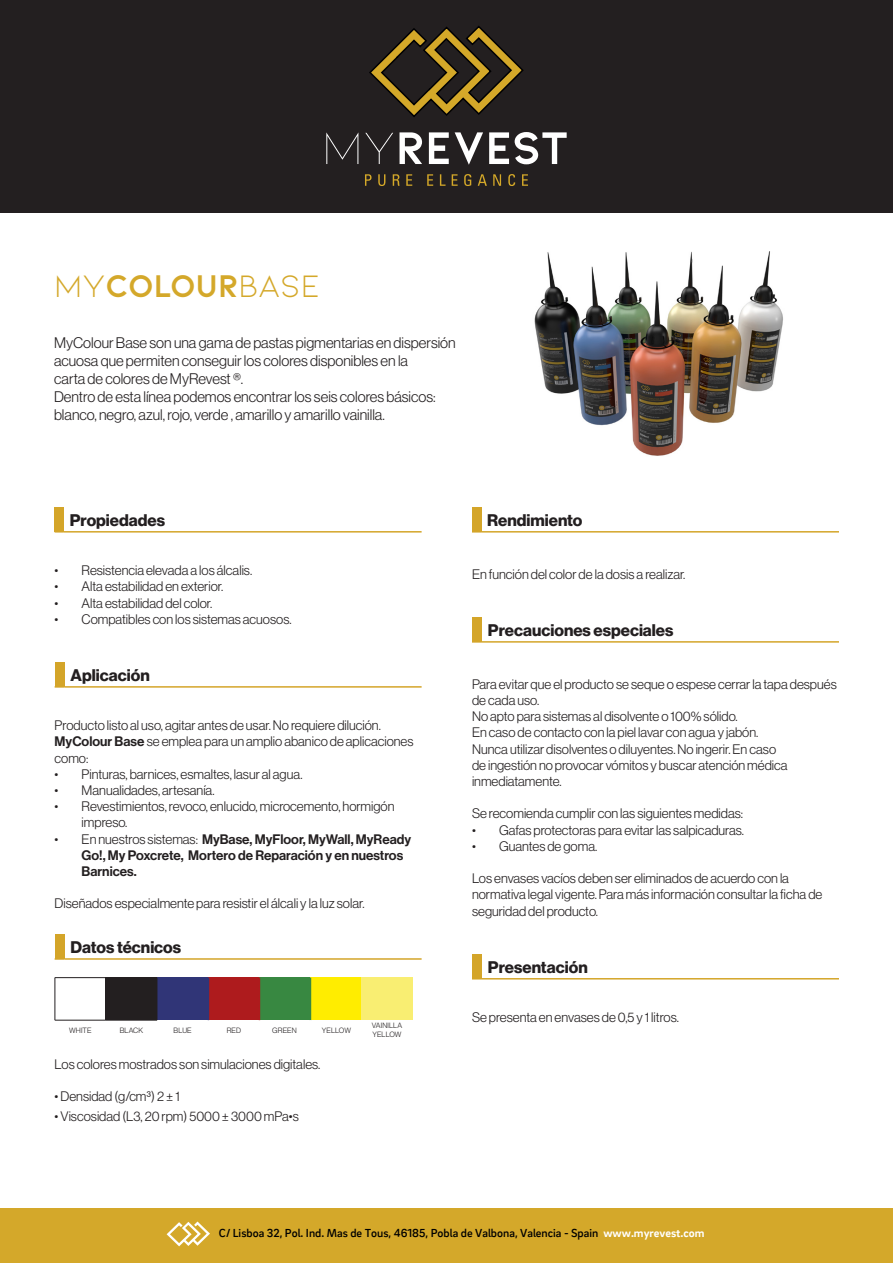
<style>
.page{position:relative;width:893px;height:1263px;background:#fff}
.page>*{position:absolute;margin:0;border:0;box-sizing:border-box;transform-origin:0 0}
.t1{font:33px "Kiona";letter-spacing:-.01em;color:#d4a82a}
.t2{font:16.5px "N Haas Grotesk DS Pro 75 Bd";color:#231f20}
.t3{font:15px/18px "N Haas Grotesk DS Pro 45 Lt";color:#231f20}
.t4{font:13.5px/16.2px "N Haas Grotesk DS Pro 45 Lt";color:#231f20}
.t5{font:13.5px/16.2px "N Haas Grotesk DS Pro 65 Md";color:#231f20}
.t6{font:500 12px "Brix Sans";color:#000001}
.COLORES{font:7.5px/9px "N Haas Grotesk DS Pro 45 Lt";letter-spacing:.015em;color:#231f20}
.s1{font-weight:700}
.s2{font-family:"N Haas Grotesk DS Pro 65 Md"}
.s3{font-family:"N Haas Grotesk DS Pro 45 Lt"}
.s4{font-weight:700;color:#fff}
</style>
<div class="page">
<div style="left:0;top:0;width:893px;height:213px;background:#231f20"></div>
<svg style="left:326px;top:132px;width:32px;height:32px"></svg>
<svg style="left:365px;top:133px;width:28px;height:31px"></svg>
<svg style="left:399px;top:132px;width:23px;height:32px"></svg>
<svg style="left:429px;top:132px;width:20px;height:32px"></svg>
<svg style="left:455px;top:132px;width:28px;height:33px"></svg>
<svg style="left:489px;top:132px;width:20px;height:32px"></svg>
<svg style="left:515px;top:132px;width:52px;height:32px"></svg>
<svg style="left:369px;top:26px;width:155px;height:91px"></svg>
<svg style="left:365px;top:174px;width:7px;height:12px"></svg>
<svg style="left:378px;top:174px;width:7px;height:12px"></svg>
<svg style="left:393px;top:174px;width:7px;height:12px"></svg>
<svg style="left:406px;top:174px;width:6px;height:12px"></svg>
<svg style="left:427px;top:174px;width:6px;height:12px"></svg>
<svg style="left:440px;top:174px;width:6px;height:12px"></svg>
<svg style="left:452px;top:174px;width:6px;height:12px"></svg>
<svg style="left:464px;top:174px;width:7px;height:12px"></svg>
<svg style="left:478px;top:174px;width:9px;height:12px"></svg>
<svg style="left:493px;top:174px;width:8px;height:12px"></svg>
<svg style="left:508px;top:174px;width:7px;height:12px"></svg>
<svg style="left:522px;top:174px;width:6px;height:12px"></svg>
<img style="left:534px;top:251px;width:249px;height:205px">
<div style="left:0;top:1209px;width:893px;height:54px;background:#d4a82a"></div>
<svg style="left:167px;top:1221px;width:43px;height:25px"></svg>
<div style="left:472px;top:507px;width:9px;height:25px;background:#d4a529"></div>
<hr style="left:481px;top:531px;width:358px;height:2px;background:#d4a529">
<div style="left:472px;top:617px;width:10px;height:25px;background:#d4a529"></div>
<hr style="left:482px;top:641px;width:357px;height:2px;background:#d4a529">
<div style="left:472px;top:954px;width:10px;height:25px;background:#d4a529"></div>
<hr style="left:482px;top:978px;width:357px;height:1px;background:#d4a529">
<div style="left:55px;top:507px;width:9px;height:25px;background:#d4a529"></div>
<hr style="left:64px;top:531px;width:358px;height:2px;background:#d4a529">
<div style="left:55px;top:662px;width:10px;height:25px;background:#d4a529"></div>
<hr style="left:65px;top:686px;width:357px;height:2px;background:#d4a529">
<div style="left:55px;top:934px;width:10px;height:25px;background:#d4a529"></div>
<hr style="left:65px;top:958px;width:357px;height:2px;background:#d4a529">
<div style="left:106px;top:978px;width:51px;height:42px;background:#231f20"></div>
<div style="left:157px;top:978px;width:51px;height:42px;background:#303577"></div>
<div style="left:208px;top:978px;width:51px;height:42px;background:#ae1b1d"></div>
<div style="left:259px;top:978px;width:51px;height:42px;background:#388841"></div>
<div style="left:310px;top:978px;width:51px;height:42px;background:#ffed00"></div>
<div style="left:361px;top:978px;width:51px;height:42px;background:#f9ee72"></div>
<hr style="left:208px;top:978px;width:1px;height:42px;background:#303577">
<hr style="left:259px;top:978px;width:1px;height:42px;background:#ae1b1d">
<hr style="left:310px;top:978px;width:1px;height:42px;background:#388841">
<hr style="left:105px;top:978px;width:2px;height:42px;background:#231f20">
<hr style="left:55px;top:978px;width:1px;height:42px;background:#231f20">
<hr style="left:157px;top:978px;width:1px;height:42px;background:#231f20">
<hr style="left:55px;top:1020px;width:51px;height:1px;background:#231f20">
<hr style="left:106px;top:1020px;width:51px;height:1px;background:#231f20">
<hr style="left:55px;top:977px;width:52px;height:1px;background:#231f20">
<h1 class="t1" style="left:54px;top:268px;width:268px">MY<span class="s1">COLOUR</span>BASE</h1>
<p class="t3" style="left:54px;top:333px;width:403px">MyColour Base son una gama de pastas pigmentarias en dispersión acuosa que permiten conseguir los colores disponibles en la<br>carta de colores de MyRevest ®.<br>Dentro de esta línea podemos encontrar los seis colores básicos: blanco, negro, azul, rojo, verde , amarillo y amarillo vainilla.</p>
<p class="t2" style="left:70px;top:510px;width:97px">Propiedades</p>
<p class="t4" style="left:55px;top:562px;width:199px">• Resistencia elevada a los álcalis.</p>
<p class="t4" style="left:55px;top:578px;width:170px">• Alta estabilidad en exterior.</p>
<p class="t4" style="left:55px;top:595px;width:159px">• Alta estabilidad del color.</p>
<p class="t4" style="left:55px;top:611px;width:238px">• Compatibles con los sistemas acuosos.</p>
<p class="t2" style="left:71px;top:665px;width:81px">Aplicación</p>
<p class="t4" style="left:55px;top:717px;width:328px">Producto listo al uso, agitar antes de usar. No requiere dilución.</p>
<p class="t4" style="left:55px;top:734px;width:360px"><span class="s2">MyColour Base</span> se emplea para un amplio abanico de aplicaciones como:</p>
<p class="t4" style="left:55px;top:766px;width:249px">• Pinturas, barnices, esmaltes, lasur al agua.</p>
<p class="t4" style="left:55px;top:782px;width:162px">• Manualidades, artesanía.</p>
<p class="t4" style="left:82px;top:798px;width:314px;text-indent:-27px">• Revestimientos, revoco, enlucido, microcemento, hormigón impreso.</p>
<p class="t5" style="left:82px;top:831px;width:331px;text-indent:-27px"><span class="s3">• En nuestros sistemas:</span> MyBase, MyFloor, MyWall, MyReady<br>Go!, My Poxcrete, Mortero de Reparación y en nuestros<br>Barnices.</p>
<p class="t4" style="left:55px;top:896px;width:311px">Diseñados especialmente para resistir el álcali y la luz solar.</p>
<p class="t2" style="left:71px;top:937px;width:112px">Datos técnicos</p>
<p class="COLORES" style="left:69px;top:1026px;width:24px">WHITE</p>
<p class="COLORES" style="left:120px;top:1026px;width:25px">BLACK</p>
<p class="COLORES" style="left:174px;top:1026px;width:20px">BLUE</p>
<p class="COLORES" style="left:227px;top:1026px;width:16px">RED</p>
<p class="COLORES" style="left:272px;top:1026px;width:26px">GREEN</p>
<p class="COLORES" style="left:322px;top:1025px;width:31px">YELLOW</p>
<p class="COLORES" style="left:372px;top:1021px;width:32px">VAINILLA<br>YELLOW</p>
<p class="t4" style="left:55px;top:1056px;width:267px">Los colores mostrados son simulaciones digitales.</p>
<p class="t4" style="left:55px;top:1088px;width:127px">• Densidad (g/cm³) 2 ± 1</p>
<p class="t4" style="left:55px;top:1108px;width:246px">• Viscosidad (L3, 20 rpm) 5000 ± 3000 mPa•s</p>
<p class="t2" style="left:487px;top:510px;width:97px">Rendimiento</p>
<p class="t4" style="left:472px;top:566px;width:215px">En función del color de la dosis a realizar.</p>
<p class="t2" style="left:488px;top:620px;width:187px">Precauciones especiales</p>
<p class="t4" style="left:472px;top:676px;width:366px">Para evitar que el producto se seque o espese cerrar la tapa después de cada uso.</p>
<p class="t4" style="left:472px;top:708px;width:267px">No apto para sistemas al disolvente o 100% sólido.</p>
<p class="t4" style="left:472px;top:725px;width:288px">En caso de contacto con la piel lavar con agua y jabón.</p>
<p class="t4" style="left:472px;top:741px;width:317px">Nunca utilizar disolventes o diluyentes. No ingerir. En caso de ingestión no provocar vómitos y buscar atención médica inmediatamente.</p>
<p class="t4" style="left:472px;top:806px;width:273px">Se recomienda cumplir con las siguientes medidas:</p>
<p class="t4" style="left:472px;top:822px;width:273px">• Gafas protectoras para evitar las salpicaduras.</p>
<p class="t4" style="left:472px;top:838px;width:127px">• Guantes de goma.</p>
<p class="t4" style="left:472px;top:870px;width:352px">Los envases vacíos deben ser eliminados de acuerdo con la normativa legal vigente. Para más información consultar la ficha de seguridad del producto.</p>
<p class="t2" style="left:488px;top:957px;width:101px">Presentación</p>
<p class="t4" style="left:472px;top:1009px;width:208px">Se presenta en envases de 0,5 y 1 litros.</p>
<p class="t6" style="left:219px;top:1225px;width:487px">C/ Lisboa 32, Pol. Ind. Mas de Tous, 46185, Pobla de Valbona, Valencia - Spain <span class="s4">www.myrevest.com</span></p>
</div>
